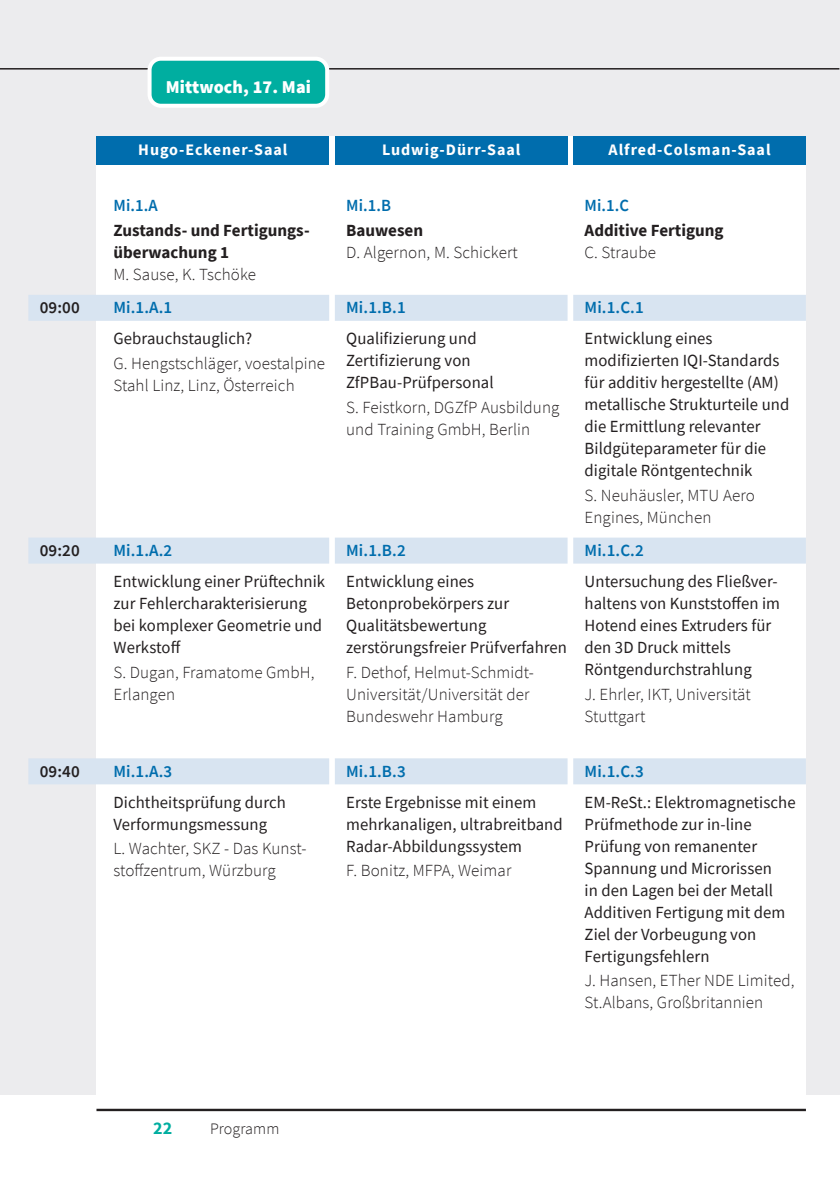
<style>
.page{position:relative;width:840px;height:1191px;background:#fff}
.page>*{position:absolute;margin:0;border:0;box-sizing:border-box;transform-origin:0 0}
.t1{font:900 18px "Source Sans Pro";letter-spacing:.005em;color:#fff}
.t2{font:700 18px "Source Sans Pro";color:#00aea0}
.t3{font:17px/22px "Source Sans Pro";letter-spacing:.005em;color:#231f20}
.t4{font:300 17px/22px "Source Sans Pro";letter-spacing:.005em;color:#231f20}
.t5{font:600 17px "Source Sans Pro";letter-spacing:.005em;color:#006dad}
.t6{font:700 17px/22px "Source Sans Pro";color:#231f20}
.t7{font:600 17px "Source Sans Pro";letter-spacing:.005em;color:#231f20}
.t8{font:700 16px "Source Sans Pro";letter-spacing:.06em;color:#fff}
.t9{font:300 16px "Source Sans Pro";letter-spacing:.005em;color:#231f20}
</style>
<div class="page">
<hr style="left:96px;top:1108px;width:709px;height:3px;background:#231f20">
<div style="left:0;top:0;width:838px;height:1094px;background:#ececee"></div>
<hr style="left:0;top:68px;width:838px;height:2px;background:#231f20">
<div style="left:96px;top:136px;width:709px;height:970px;background:#fff"></div>
<div style="left:334px;top:136px;width:233px;height:28px;background:#006dad"></div>
<div style="left:573px;top:136px;width:232px;height:28px;background:#006dad"></div>
<div style="left:96px;top:136px;width:233px;height:28px;background:#006dad"></div>
<div style="left:573px;top:295px;width:232px;height:26px;background:#d8e4f1"></div>
<div style="left:573px;top:537px;width:232px;height:26px;background:#d8e4f1"></div>
<div style="left:573px;top:758px;width:232px;height:26px;background:#d8e4f1"></div>
<div style="left:334px;top:295px;width:233px;height:26px;background:#d8e4f1"></div>
<div style="left:334px;top:537px;width:233px;height:26px;background:#d8e4f1"></div>
<div style="left:334px;top:758px;width:233px;height:26px;background:#d8e4f1"></div>
<div style="left:28px;top:295px;width:301px;height:26px;background:#d8e4f1"></div>
<div style="left:28px;top:537px;width:301px;height:26px;background:#d8e4f1"></div>
<div style="left:28px;top:758px;width:301px;height:26px;background:#d8e4f1"></div>
<div style="left:149px;top:59px;width:178px;height:47px;background:#00aea0;border-radius:11px"></div>
<div style="left:147px;top:57px;width:182px;height:51px;border:4px solid #fff;border-radius:11px"></div>
<p class="t1" style="left:166px;top:75px;width:147px">Mittwoch, 17. Mai</p>
<p class="t8" style="left:138px;top:139px;width:150px">Hugo-Eckener-Saal</p>
<p class="t8" style="left:382px;top:139px;width:140px">Ludwig-Dürr-Saal</p>
<p class="t8" style="left:608px;top:139px;width:163px">Alfred-Colsman-Saal</p>
<p class="t5" style="left:113px;top:194px;width:46px">Mi.1.A</p>
<p class="t6" style="left:113px;top:219px;width:197px">Zustands- und Fertigungs&shy;überwachung 1</p>
<p class="t4" style="left:113px;top:263px;width:144px">M. Sause, K. Tschöke</p>
<p class="t7" style="left:40px;top:297px;width:41px">09:00</p>
<p class="t5" style="left:113px;top:297px;width:60px">Mi.1.A.1</p>
<p class="t3" style="left:113px;top:327px;width:140px">Gebrauchstauglich?</p>
<p class="t4" style="left:113px;top:352px;width:213px">G. Hengstschläger, voestalpine<br>Stahl Linz, Linz, Österreich</p>
<p class="t7" style="left:40px;top:539px;width:41px">09:20</p>
<p class="t5" style="left:113px;top:539px;width:60px">Mi.1.A.2</p>
<p class="t3" style="left:113px;top:570px;width:213px">Entwicklung einer Prüftechnik zur Fehlercharakterisierung bei komplexer Geometrie und<br>Werkstoff</p>
<p class="t4" style="left:113px;top:661px;width:202px">S. Dugan, Framatome GmbH,<br>Erlangen</p>
<p class="t7" style="left:40px;top:760px;width:41px">09:40</p>
<p class="t5" style="left:113px;top:760px;width:60px">Mi.1.A.3</p>
<p class="t3" style="left:113px;top:790px;width:174px">Dichtheitsprüfung durch<br>Verformungsmessung</p>
<p class="t4" style="left:113px;top:837px;width:194px">L. Wachter, SKZ - Das Kunst&shy;stoffzentrum, Würzburg</p>
<p class="t5" style="left:346px;top:194px;width:46px">Mi.1.B</p>
<p class="t6" style="left:346px;top:219px;width:78px">Bauwesen</p>
<p class="t4" style="left:346px;top:241px;width:173px">D. Algernon, M. Schickert</p>
<p class="t5" style="left:346px;top:297px;width:61px">Mi.1.B.1</p>
<p class="t3" style="left:346px;top:327px;width:149px">Qualifizierung und<br>Zertifizierung von<br>ZfPBau-Prüfpersonal</p>
<p class="t4" style="left:346px;top:396px;width:215px">S. Feistkorn, DGZfP Ausbildung und Training GmbH, Berlin</p>
<p class="t5" style="left:346px;top:539px;width:61px">Mi.1.B.2</p>
<p class="t3" style="left:346px;top:570px;width:222px">Entwicklung eines<br>Betonprobekörpers zur<br>Qualitätsbewertung zerstörungsfreier Prüfverfahren</p>
<p class="t4" style="left:346px;top:661px;width:189px">F. Dethof, Helmut-Schmidt-<br>Universität/Universität der<br>Bundeswehr Hamburg</p>
<p class="t5" style="left:346px;top:760px;width:61px">Mi.1.B.3</p>
<p class="t3" style="left:346px;top:790px;width:218px">Erste Ergebnisse mit einem mehrkanaligen, ultrabreitband<br>Radar-Abbildungssystem</p>
<p class="t4" style="left:346px;top:859px;width:167px">F. Bonitz, MFPA, Weimar</p>
<p class="t5" style="left:584px;top:194px;width:46px">Mi.1.C</p>
<p class="t6" style="left:584px;top:219px;width:140px">Additive Fertigung</p>
<p class="t4" style="left:584px;top:241px;width:73px">C. Straube</p>
<p class="t5" style="left:584px;top:297px;width:61px">Mi.1.C.1</p>
<p class="t3" style="left:584px;top:327px;width:206px">Entwicklung eines modifizierten IQI-Standards für additiv hergestellte (AM) metallische Strukturteile und die Ermittlung relevanter<br>Bildgüteparameter für die digitale Röntgentechnik</p>
<p class="t4" style="left:584px;top:484px;width:172px">S. Neuhäusler, MTU Aero<br>Engines, München</p>
<p class="t5" style="left:584px;top:539px;width:61px">Mi.1.C.2</p>
<p class="t3" style="left:584px;top:570px;width:197px">Untersuchung des Fließver&shy;haltens von Kunststoffen im<br>Hotend eines Extruders für den 3D Druck mittels<br>Röntgendurchstrahlung</p>
<p class="t4" style="left:584px;top:683px;width:168px">J. Ehrler, IKT, Universität<br>Stuttgart</p>
<p class="t5" style="left:584px;top:760px;width:61px">Mi.1.C.3</p>
<p class="t3" style="left:584px;top:790px;width:212px">EM-ReSt.: Elektromagnetische<br>Prüfmethode zur in-line<br>Prüfung von remanenter<br>Spannung und Microrissen<br>in den Lagen bei der Metall<br>Additiven Fertigung mit dem<br>Ziel der Vorbeugung von<br>Fertigungsfehlern</p>
<p class="t4" style="left:584px;top:969px;width:211px">J. Hansen, ETher NDE Limited,<br>St.Albans, Großbritannien</p>
<p class="t2" style="left:153px;top:1115px;width:21px">22</p>
<p class="t9" style="left:210px;top:1118px;width:71px">Programm</p>
</div>
